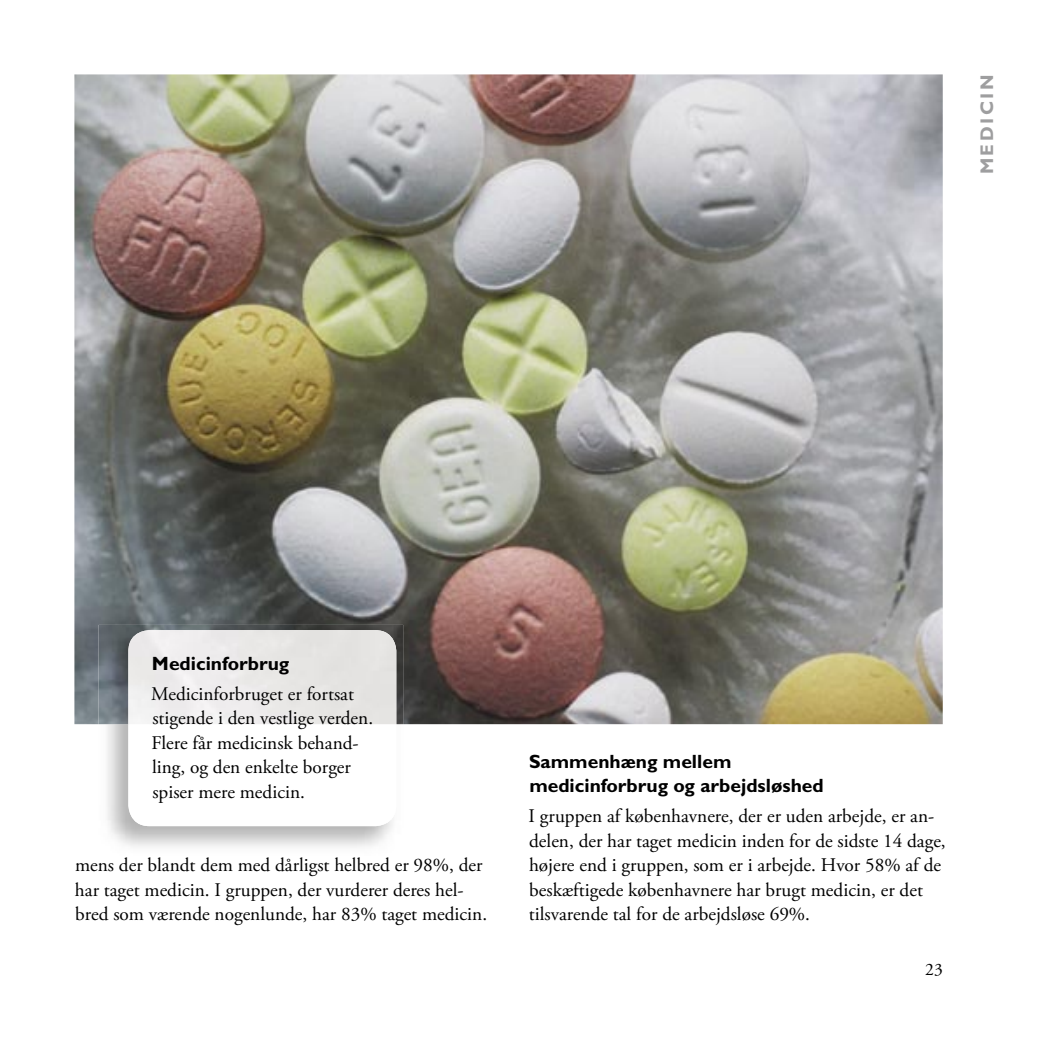
<style>
.page{position:relative;width:1042px;height:1042px;background:#fff}
.page>*{position:absolute;margin:0;border:0;box-sizing:border-box;transform-origin:0 0}
.t1{font:19.25px/24.5px "Adobe Garamond Pro";color:#000}
.t2{font:700 19.25px/24.5px "Gill Sans";color:#000}
.t3{font:700 18.38px "Gill Sans";letter-spacing:.14em;color:#9e9e9f}
.t4{font:17.5px "Adobe Garamond Pro";color:#000}
</style>
<div class="page">
<img style="left:74px;top:74px;width:869px;height:650px">
<img style="left:99px;top:625px;width:304px;height:222px">
<svg style="left:128px;top:724px;width:268px;height:102px"></svg>
<img style="left:128px;top:630px;width:268px;height:94px">
<p class="t3" style="left:976px;top:174px;width:102px;rotate:-90deg">MEDICIN</p>
<p class="t2" style="left:152px;top:651px;width:144px">Medicinforbrug฀</p>
<p class="t1" style="left:151px;top:682px;width:223px">Medicinforbruget er fortsat stigende i den vestlige verden.<br>Flere får medicinsk behand&shy;ling, og den enkelte borger spiser mere medicin.</p>
<p class="t1" style="left:75px;top:853px;width:414px">mens der blandt dem med dårligst helbred er 98%, der har taget medicin. I gruppen, der vurderer deres hel&shy;bred som værende nogenlunde, har 83% taget medicin.</p>
<p class="t2" style="left:529px;top:749px;width:296px">Sammenhæng฀mellem฀ medicinforbrug฀og฀arbejdsløshed</p>
<p class="t1" style="left:529px;top:804px;width:419px">I gruppen af københavnere, der er uden arbejde, er an&shy;delen, der har taget medicin inden for de sidste 14 dage, højere end i gruppen, som er i arbejde. Hvor 58% af de beskæftigede københavnere har brugt medicin, er det tilsvarende tal for de arbejdsløse 69%.</p>
<p class="t4" style="left:925px;top:959px;width:19px">23</p>
</div>
